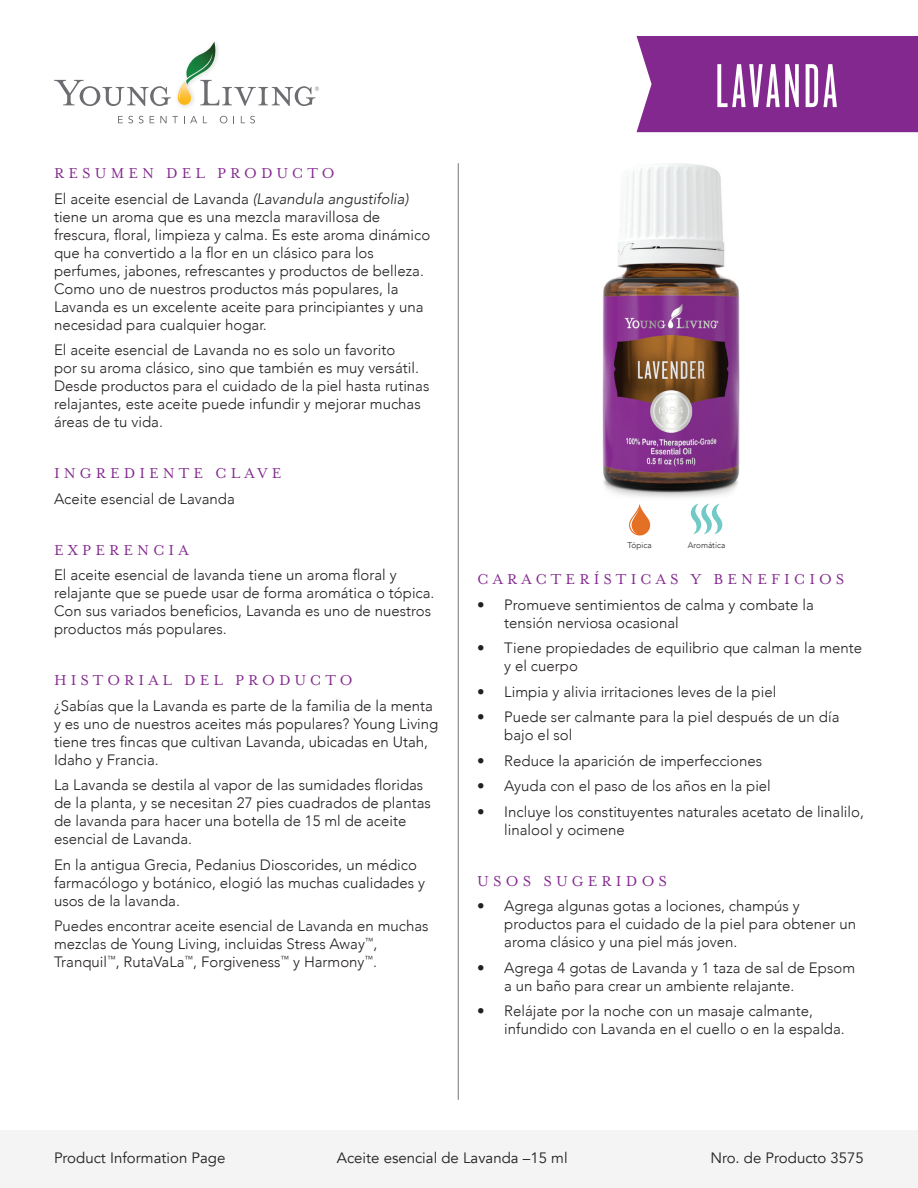
<style>
.page{position:relative;width:918px;height:1188px;background:#fff}
.page>*{position:absolute;margin:0;border:0;box-sizing:border-box;transform-origin:0 0}
.t1{font:64.5px "Knockout 26 Junior Flywght";letter-spacing:.05em;color:#fff}
.t2{font:16.5px "Mrs Eaves OT";letter-spacing:.25em;color:#83288e}
.t3{font:300 15px/18px "Avenir";color:#231f20}
.t4{font:15px "Avenir";color:#231f20}
.t5{font:300 8.25px "Avenir";color:#231f20}
.s1{font-style:italic}
</style>
<div class="page">
<img style="left:177px;top:94px;width:11px;height:13px">
<svg style="left:54px;top:80px;width:117px;height:26px"></svg>
<svg style="left:178px;top:41px;width:141px;height:65px"></svg>
<svg style="left:118px;top:116px;width:15px;height:7px"></svg>
<svg style="left:139px;top:116px;width:5px;height:7px"></svg>
<svg style="left:150px;top:116px;width:4px;height:7px"></svg>
<svg style="left:160px;top:116px;width:18px;height:7px"></svg>
<svg style="left:184px;top:116px;width:13px;height:7px"></svg>
<svg style="left:220px;top:116px;width:7px;height:7px"></svg>
<svg style="left:241px;top:116px;width:14px;height:7px"></svg>
<div style="left:0;top:1130px;width:918px;height:58px;background:#f4f4f4"></div>
<hr style="left:458px;top:163px;width:1px;height:937px;background:#777779">
<div style="left:637px;top:36px;width:281px;height:96px;background:#83288e"></div>
<img style="left:602px;top:163px;width:137px;height:352px">
<svg style="left:629px;top:504px;width:21px;height:31px"></svg>
<svg style="left:691px;top:504px;width:31px;height:30px"></svg>
<p class="t2" style="left:54px;top:164px;width:282px">RESUMEN DEL PRODUCTO</p>
<p class="t3" style="left:54px;top:190px;width:378px">El aceite esencial de Lavanda <span class="s1">(Lavandula angustifolia) </span>tiene un aroma que es una mezcla maravillosa de frescura, floral, limpieza y calma. Es este aroma dinámico que ha convertido a la flor en un clásico para los perfumes, jabones, refrescantes y productos de belleza.<br>Como uno de nuestros productos más populares, la Lavanda es un excelente aceite para principiantes y una necesidad para cualquier hogar.</p>
<p class="t3" style="left:54px;top:341px;width:377px">El aceite esencial de Lavanda no es solo un favorito<br>por su aroma clásico, sino que también es muy versátil.<br>Desde productos para el cuidado de la piel hasta rutinas relajantes, este aceite puede infundir y mejorar muchas áreas de tu vida.</p>
<p class="t2" style="left:54px;top:464px;width:229px">INGREDIENTE CLAVE</p>
<p class="t3" style="left:54px;top:490px;width:182px">Aceite esencial de Lavanda</p>
<p class="t2" style="left:54px;top:541px;width:136px">EXPERENCIA</p>
<p class="t3" style="left:54px;top:566px;width:382px">El aceite esencial de lavanda tiene un aroma floral y relajante que se puede usar de forma aromática o tópica.<br>Con sus variados beneficios, Lavanda es uno de nuestros productos más populares.</p>
<p class="t2" style="left:54px;top:671px;width:300px">HISTORIAL DEL PRODUCTO</p>
<p class="t3" style="left:54px;top:697px;width:386px">¿Sabías que la Lavanda es parte de la familia de la menta y es uno de nuestros aceites más populares? Young Living tiene tres fincas que cultivan Lavanda, ubicadas en Utah, Idaho y Francia.</p>
<p class="t3" style="left:54px;top:776px;width:378px">La Lavanda se destila al vapor de las sumidades floridas de la planta, y se necesitan 27 pies cuadrados de plantas de lavanda para hacer una botella de 15 ml de aceite esencial de Lavanda.</p>
<p class="t3" style="left:54px;top:856px;width:373px">En la antigua Grecia, Pedanius Dioscorides, un médico farmacólogo y botánico, elogió las muchas cualidades y usos de la lavanda.</p>
<p class="t3" style="left:54px;top:917px;width:376px">Puedes encontrar aceite esencial de Lavanda en muchas mezclas de Young Living, incluidas Stress Away<sup>™</sup>,<br>Tranquil<sup>™</sup>, RutaVaLa<sup>™</sup>, Forgiveness<sup>™</sup> y Harmony<sup>™</sup>.</p>
<p class="t1" style="left:716px;top:50px;width:123px">LAVANDA</p>
<p class="t5" style="left:628px;top:541px;width:25px">Tópica</p>
<p class="t5" style="left:688px;top:541px;width:39px">Aromática</p>
<p class="t2" style="left:477px;top:570px;width:369px">CARACTERÍSTICAS Y BENEFICIOS</p>
<p class="t3" style="left:504px;top:596px;width:311px;text-indent:-27px">• Promueve sentimientos de calma y combate la tensión nerviosa ocasional</p>
<p class="t3" style="left:504px;top:639px;width:360px;text-indent:-27px">• Tiene propiedades de equilibrio que calman la mente y el cuerpo</p>
<p class="t3" style="left:477px;top:683px;width:300px">• Limpia y alivia irritaciones leves de la piel</p>
<p class="t3" style="left:504px;top:708px;width:337px;text-indent:-27px">• Puede ser calmante para la piel después de un día bajo el sol</p>
<p class="t3" style="left:477px;top:752px;width:286px">• Reduce la aparición de imperfecciones</p>
<p class="t3" style="left:477px;top:777px;width:295px">• Ayuda con el paso de los años en la piel</p>
<p class="t3" style="left:504px;top:803px;width:361px;text-indent:-27px">• Incluye los constituyentes naturales acetato de linalilo, linalool y ocimene</p>
<p class="t2" style="left:477px;top:872px;width:191px">USOS SUGERIDOS</p>
<p class="t3" style="left:504px;top:897px;width:353px;text-indent:-27px">• Agrega algunas gotas a lociones, champús y productos para el cuidado de la piel para obtener un aroma clásico y una piel más joven.</p>
<p class="t3" style="left:504px;top:959px;width:352px;text-indent:-27px">• Agrega 4 gotas de Lavanda y 1 taza de sal de Epsom a un baño para crear un ambiente relajante.</p>
<p class="t3" style="left:504px;top:1002px;width:342px;text-indent:-27px">• Relájate por la noche con un masaje calmante, infundido con Lavanda en el cuello o en la espalda.</p>
<p class="t4" style="left:54px;top:1148px;width:173px">Product Information Page</p>
<p class="t4" style="left:337px;top:1148px;width:232px">Aceite esencial de Lavanda –15 ml</p>
<p class="t4" style="left:710px;top:1148px;width:155px">Nro. de Producto 3575</p>
</div>
